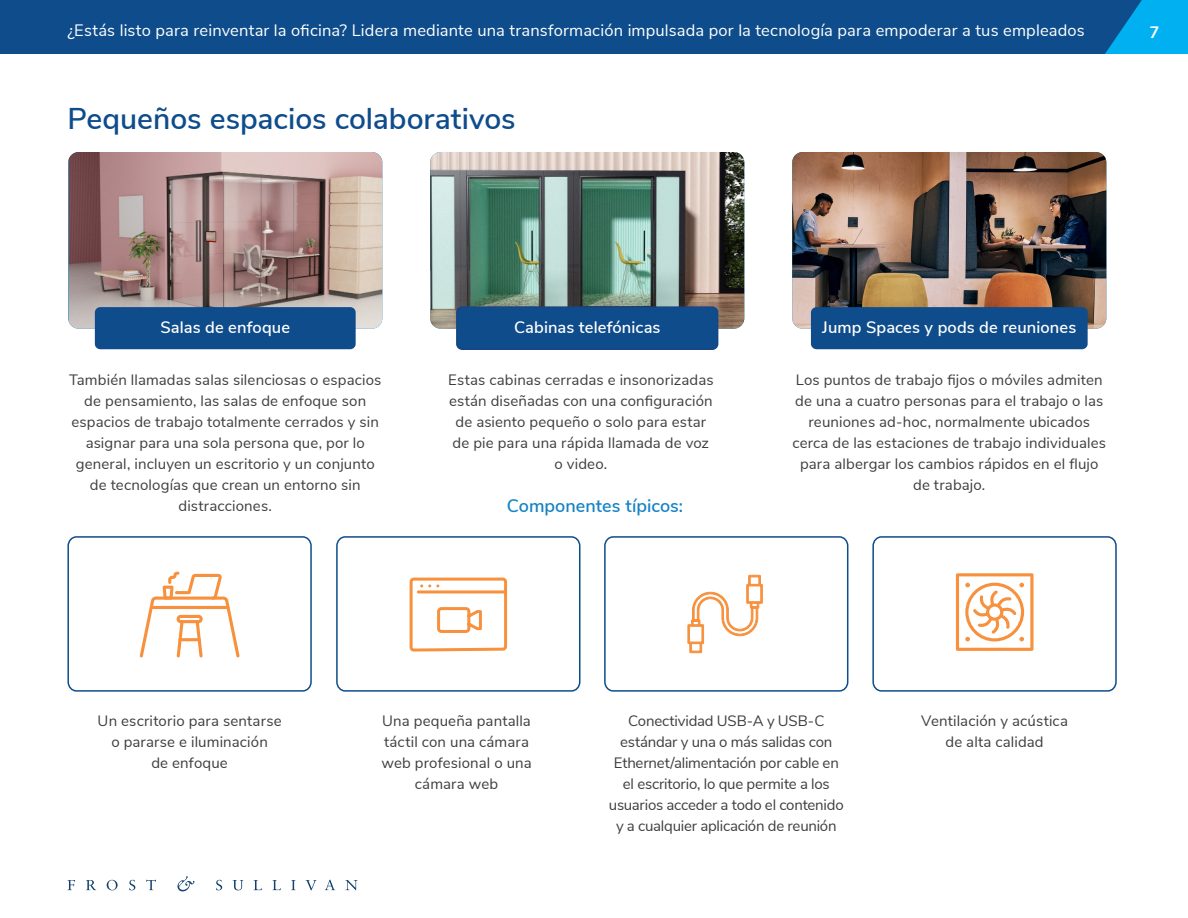
<style>
.page{position:relative;width:1188px;height:918px;background:#fff}
.page>*{position:absolute;margin:0;border:0;box-sizing:border-box;transform-origin:0 0}
.BR__1st_Lvl_Header{font:600 30px "Nunito Sans";color:#0e4c8b}
.BR__Figure_Title{font:600 18px "Nunito Sans";color:#1582c5}
.t1{font:16.5px "Nunito Sans";letter-spacing:.01em;color:#fff}
.BR__Body_Text{font:600 16.5px "Nunito Sans";letter-spacing:.005em;color:#fff}
.t2{font:700 16.5px "Nunito Sans";color:#fff}
.BR__Body_Text-2{font:15px/21px "Nunito Sans";letter-spacing:.01em;color:#3e3e3f;text-align:center}
.BR__Body_Text-3{font:15px/21px "Nunito Sans";letter-spacing:-.015em;color:#3e3e3f;text-align:center}
</style>
<div class="page">
<div style="left:0;top:0;width:1105px;height:54px;background:#0e4c8b"></div>
<svg style="left:1105px;top:0;width:83px;height:54px;background:#0399d9"></svg>
<svg style="left:68px;top:880px;width:7px;height:10px"></svg>
<svg style="left:86px;top:880px;width:10px;height:10px"></svg>
<svg style="left:107px;top:880px;width:11px;height:10px"></svg>
<svg style="left:129px;top:880px;width:6px;height:10px"></svg>
<svg style="left:146px;top:880px;width:10px;height:10px"></svg>
<svg style="left:216px;top:880px;width:6px;height:10px"></svg>
<svg style="left:233px;top:880px;width:10px;height:10px"></svg>
<svg style="left:254px;top:880px;width:8px;height:10px"></svg>
<svg style="left:273px;top:880px;width:8px;height:10px"></svg>
<svg style="left:291px;top:880px;width:5px;height:10px"></svg>
<svg style="left:306px;top:880px;width:10px;height:10px"></svg>
<svg style="left:325px;top:880px;width:10px;height:10px"></svg>
<svg style="left:345px;top:880px;width:13px;height:10px"></svg>
<svg style="left:177px;top:876px;width:17px;height:15px"></svg>
<img style="left:69px;top:152px;width:313px;height:177px">
<img style="left:430px;top:152px;width:314px;height:177px">
<div style="left:67px;top:536px;width:245px;height:156px;border:2px solid #0e4c8b;border-radius:9px"></div>
<div style="left:336px;top:536px;width:244px;height:156px;border:2px solid #0e4c8b;border-radius:9px"></div>
<div style="left:604px;top:536px;width:244px;height:156px;border:2px solid #0e4c8b;border-radius:9px"></div>
<div style="left:872px;top:536px;width:245px;height:156px;border:2px solid #0e4c8b;border-radius:9px"></div>
<img style="left:792px;top:152px;width:314px;height:177px">
<div style="left:95px;top:307px;width:261px;height:42px;background:#0e4c8b;border-radius:5px"></div>
<div style="left:457px;top:307px;width:261px;height:42px;background:#0e4c8b;border-radius:5px"></div>
<div style="left:456px;top:306px;width:262px;height:44px;border:2px solid #1a4583;border-radius:5px"></div>
<div style="left:811px;top:307px;width:277px;height:42px;background:#0e4c8b;border-radius:6px"></div>
<svg style="left:687px;top:575px;width:76px;height:78px"></svg>
<svg style="left:956px;top:573px;width:78px;height:78px"></svg>
<svg style="left:140px;top:572px;width:100px;height:86px"></svg>
<svg style="left:409px;top:577px;width:99px;height:75px"></svg>
<p class="t1" style="left:68px;top:18px;width:1019px">¿Estás listo para reinventar la oficina? Lidera mediante una transformación impulsada por la tecnología para empoderar a tus empleados</p>
<p class="t2" style="left:1150px;top:20px;width:11px">7</p>
<h1 class="BR__1st_Lvl_Header" style="left:68px;top:97px;width:450px">Pequeños espacios colaborativos</h1>
<p class="BR__Body_Text" style="left:160px;top:315px;width:131px">Salas de enfoque</p>
<p class="BR__Body_Text" style="left:514px;top:315px;width:148px">Cabinas telefónicas</p>
<p class="BR__Body_Text" style="left:822px;top:315px;width:256px">Jump Spaces y pods de reuniones</p>
<p class="BR__Body_Text-2" style="left:69px;top:368px;width:314px">También llamadas salas silenciosas o espacios de pensamiento, las salas de enfoque son espacios de trabajo totalmente cerrados y sin asignar para una sola persona que, por lo general, incluyen un escritorio y un conjunto de tecnologías que crean un entorno sin distracciones.</p>
<p class="BR__Body_Text-2" style="left:448px;top:368px;width:267px">Estas cabinas cerradas e insonorizadas están diseñadas con una configuración de asiento pequeño o solo para estar de pie para una rápida llamada de voz o video.</p>
<p class="BR__Body_Text-2" style="left:792px;top:368px;width:315px">Los puntos de trabajo fijos o móviles admiten de una a cuatro personas para el trabajo o las reuniones ad-hoc, normalmente ubicados cerca de las estaciones de trabajo individuales para albergar los cambios rápidos en el flujo de trabajo.</p>
<p class="BR__Figure_Title" style="left:507px;top:493px;width:178px">Componentes típicos:</p>
<p class="BR__Body_Text-2" style="left:98px;top:710px;width:185px">Un escritorio para sentarse o pararse e iluminación<br>de enfoque</p>
<p class="BR__Body_Text-2" style="left:381px;top:710px;width:152px">Una pequeña pantalla táctil con una cámara web profesional o una cámara web</p>
<p class="BR__Body_Text-3" style="left:609px;top:710px;width:236px">Conectividad USB-A y USB-C estándar y una o más salidas con Ethernet/alimentación por cable en el escritorio, lo que permite a los usuarios acceder a todo el contenido y a cualquier aplicación de reunión</p>
<p class="BR__Body_Text-2" style="left:921px;top:710px;width:148px">Ventilación y acústica de alta calidad</p>
</div>
